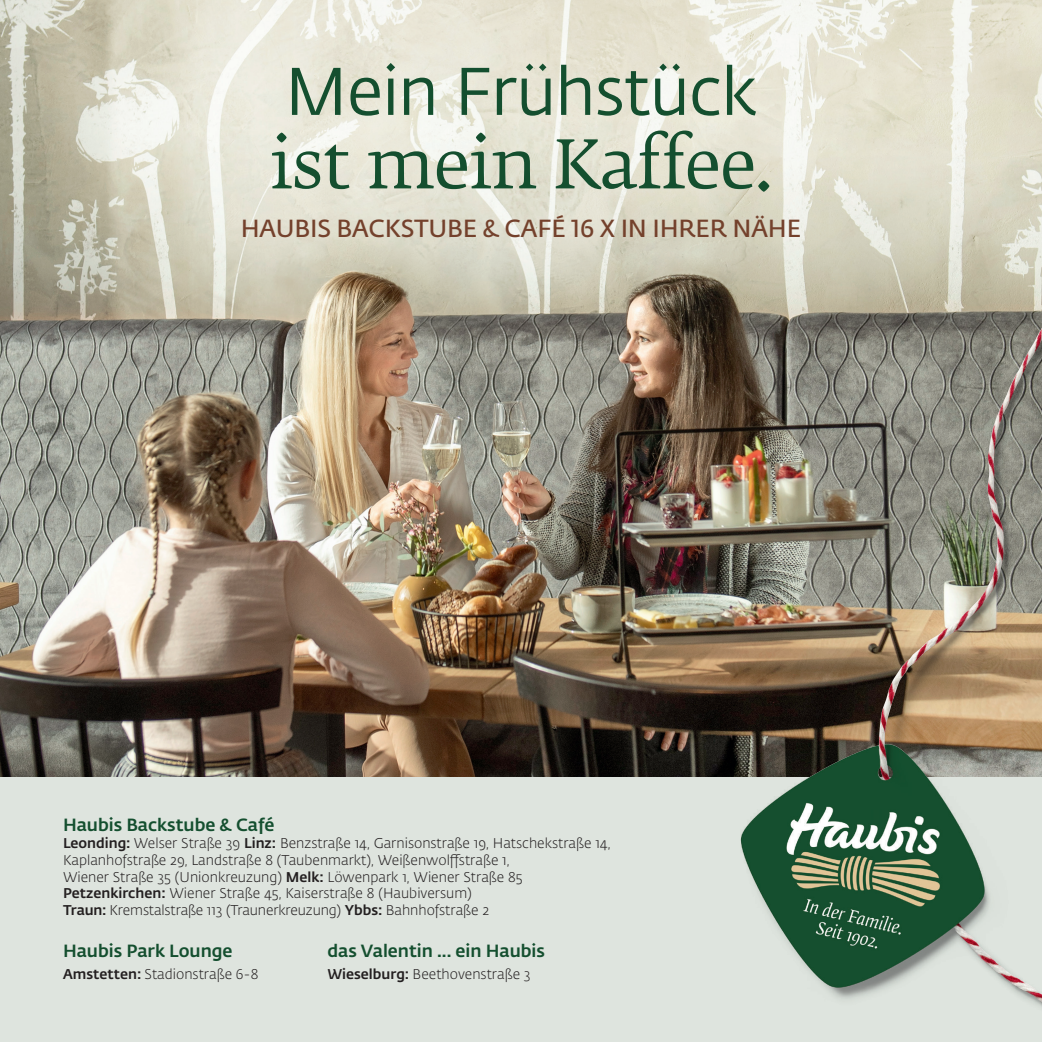
<style>
.page{position:relative;width:1042px;height:1042px;background:#fff}
.page>*{position:absolute;margin:0;border:0;box-sizing:border-box;transform-origin:0 0}
.t1{font:66.5px "Fedra Serif B Pro";letter-spacing:-.01em;color:#144f2f}
.t2{font:66.5px "Fedra Sans Pro";letter-spacing:-.01em;color:#144f2f}
.t3{font:600 24.5px "Fedra Sans Pro";letter-spacing:-.01em;color:#74412c}
.t4{font:500 17.5px "Fedra Sans Pro";color:#144f2f}
.t5{font:300 14px/16.8px "Fedra Sans Pro";color:#231f20}
.s1{font-weight:500}
</style>
<div class="page">
<div style="left:0;top:776px;width:556px;height:266px;background:#dee4de"></div>
<img style="left:0;top:0;width:1042px;height:776px">
<img style="left:556px;top:284px;width:486px;height:758px">
<img style="left:736px;top:329px;width:306px;height:673px">
<h1 class="t2" style="left:285px;top:45px;width:474px">Mein Frühstück</h1>
<h1 class="t1" style="left:270px;top:127px;width:504px">ist mein Kaffee.</h1>
<h2 class="t3" style="left:241px;top:210px;width:562px">HAUBIS BACKSTUBE &amp; CAFÉ 16 X IN IHRER NÄHE</h2>
<p class="t4" style="left:63px;top:811px;width:213px">Haubis Backstube &amp; Café</p>
<p class="t5" style="left:63px;top:834px;width:549px"><span class="s1">Leonding:</span> Welser Straße 39 <span class="s1">Linz:</span> Benzstraße 14, Garnisonstraße 19, Hatschekstraße 14, Kaplanhofstraße 29, Landstraße 8 (Taubenmarkt), Weißenwolffstraße 1,<br>Wiener Straße 35 (Unionkreuzung) <span class="s1">Melk:</span> Löwenpark 1, Wiener Straße 85<br><span class="s1">Petzenkirchen:</span> Wiener Straße 45, Kaiserstraße 8 (Haubiversum)<br><span class="s1">Traun:</span> Kremstalstraße 113 (Traunerkreuzung) <span class="s1">Ybbs:</span> Bahnhofstraße 2</p>
<p class="t4" style="left:63px;top:937px;width:171px">Haubis Park Lounge</p>
<p class="t5" style="left:63px;top:965px;width:197px"><span class="s1">Amstetten:</span> Stadionstraße 6-8</p>
<p class="t4" style="left:327px;top:937px;width:219px">das Valentin ... ein Haubis</p>
<p class="t5" style="left:327px;top:965px;width:205px"><span class="s1">Wieselburg:</span> Beethovenstraße 3</p>
</div>
